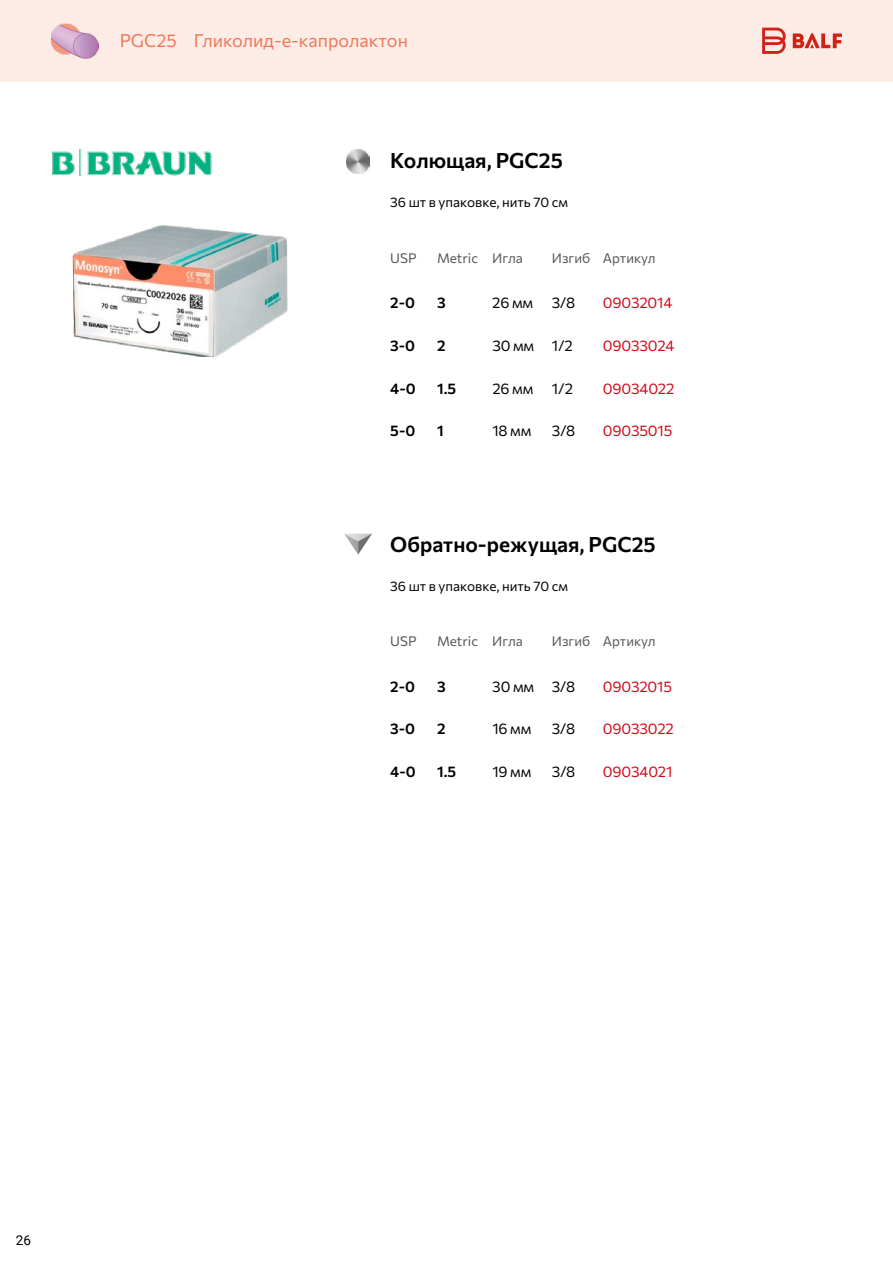
<style>
.page{position:relative;width:893px;height:1263px;background:#fff}
.page>*{position:absolute;margin:0;border:0;box-sizing:border-box;transform-origin:0 0}
.t1{font:600 21px "Commissioner";color:#000}
.t2{font:18px "Commissioner";color:#f08262}
.t3{font:15px "Commissioner";letter-spacing:-.01em;color:#d20a18}
.t4{font:15px "Commissioner";letter-spacing:-.01em;color:#000}
.t5{font:600 15px "Commissioner";color:#000}
.t6{font:13.5px "Commissioner";color:#575756}
.t7{font:13.5px "Commissioner";color:#000}
.t8{font:13.5px "Roboto";color:#000}
</style>
<div class="page">
<img style="left:51px;top:149px;width:161px;height:27px">
<img style="left:72px;top:225px;width:216px;height:132px">
<div style="left:0;top:0;width:893px;height:81px;background:#fdece5"></div>
<svg style="left:762px;top:28px;width:80px;height:26px"></svg>
<svg style="left:344px;top:534px;width:28px;height:21px"></svg>
<img style="left:346px;top:149px;width:24px;height:24px">
<img style="left:51px;top:23px;width:47px;height:35px">
<p class="t2" style="left:120px;top:26px;width:290px">PGC25 Гликолид-е-капролактон</p>
<h1 class="t1" style="left:390px;top:144px;width:174px">Колющая, PGC25</h1>
<p class="t7" style="left:390px;top:191px;width:179px">36 шт в упаковке, нить 70 см</p>
<p class="t6" style="left:390px;top:247px;width:28px">USP</p>
<p class="t6" style="left:437px;top:247px;width:87px">Metric Игла</p>
<p class="t6" style="left:552px;top:247px;width:105px">Изгиб Артикул</p>
<p class="t5" style="left:390px;top:291px;width:26px">2-0</p>
<p class="t5" style="left:437px;top:291px;width:10px">3</p>
<p class="t4" style="left:492px;top:291px;width:84px">26 мм 3/8</p>
<p class="t3" style="left:603px;top:291px;width:71px">09032014</p>
<p class="t5" style="left:390px;top:333px;width:26px">3-0</p>
<p class="t5" style="left:437px;top:333px;width:10px">2</p>
<p class="t4" style="left:492px;top:334px;width:82px">30 мм 1/2</p>
<p class="t3" style="left:603px;top:334px;width:73px">09033024</p>
<p class="t5" style="left:390px;top:376px;width:27px">4-0</p>
<p class="t5" style="left:437px;top:376px;width:21px">1.5</p>
<p class="t4" style="left:492px;top:376px;width:82px">26 мм 1/2</p>
<p class="t3" style="left:603px;top:376px;width:73px">09034022</p>
<p class="t5" style="left:390px;top:418px;width:26px">5-0</p>
<p class="t5" style="left:437px;top:418px;width:8px">1</p>
<p class="t4" style="left:492px;top:419px;width:41px">18 мм</p>
<p class="t4" style="left:552px;top:419px;width:25px">3/8</p>
<p class="t3" style="left:603px;top:419px;width:71px">09035015</p>
<h1 class="t1" style="left:390px;top:528px;width:267px">Обратно-режущая, PGC25</h1>
<p class="t7" style="left:390px;top:575px;width:179px">36 шт в упаковке, нить 70 см</p>
<p class="t6" style="left:390px;top:631px;width:28px">USP</p>
<p class="t6" style="left:437px;top:631px;width:87px">Metric Игла</p>
<p class="t6" style="left:552px;top:631px;width:105px">Изгиб Артикул</p>
<p class="t5" style="left:390px;top:674px;width:26px">2-0</p>
<p class="t5" style="left:437px;top:674px;width:10px">3</p>
<p class="t4" style="left:492px;top:674px;width:84px">30 мм 3/8</p>
<p class="t3" style="left:603px;top:674px;width:71px">09032015</p>
<p class="t5" style="left:390px;top:716px;width:26px">3-0</p>
<p class="t5" style="left:437px;top:716px;width:10px">2</p>
<p class="t4" style="left:492px;top:717px;width:41px">16 мм</p>
<p class="t4" style="left:552px;top:717px;width:25px">3/8</p>
<p class="t3" style="left:603px;top:717px;width:73px">09033022</p>
<p class="t5" style="left:390px;top:759px;width:27px">4-0</p>
<p class="t5" style="left:437px;top:759px;width:21px">1.5</p>
<p class="t4" style="left:492px;top:759px;width:41px">19 мм</p>
<p class="t4" style="left:552px;top:759px;width:25px">3/8</p>
<p class="t3" style="left:603px;top:759px;width:71px">09034021</p>
<p class="t8" style="left:16px;top:1231px;width:17px">26</p>
</div>
